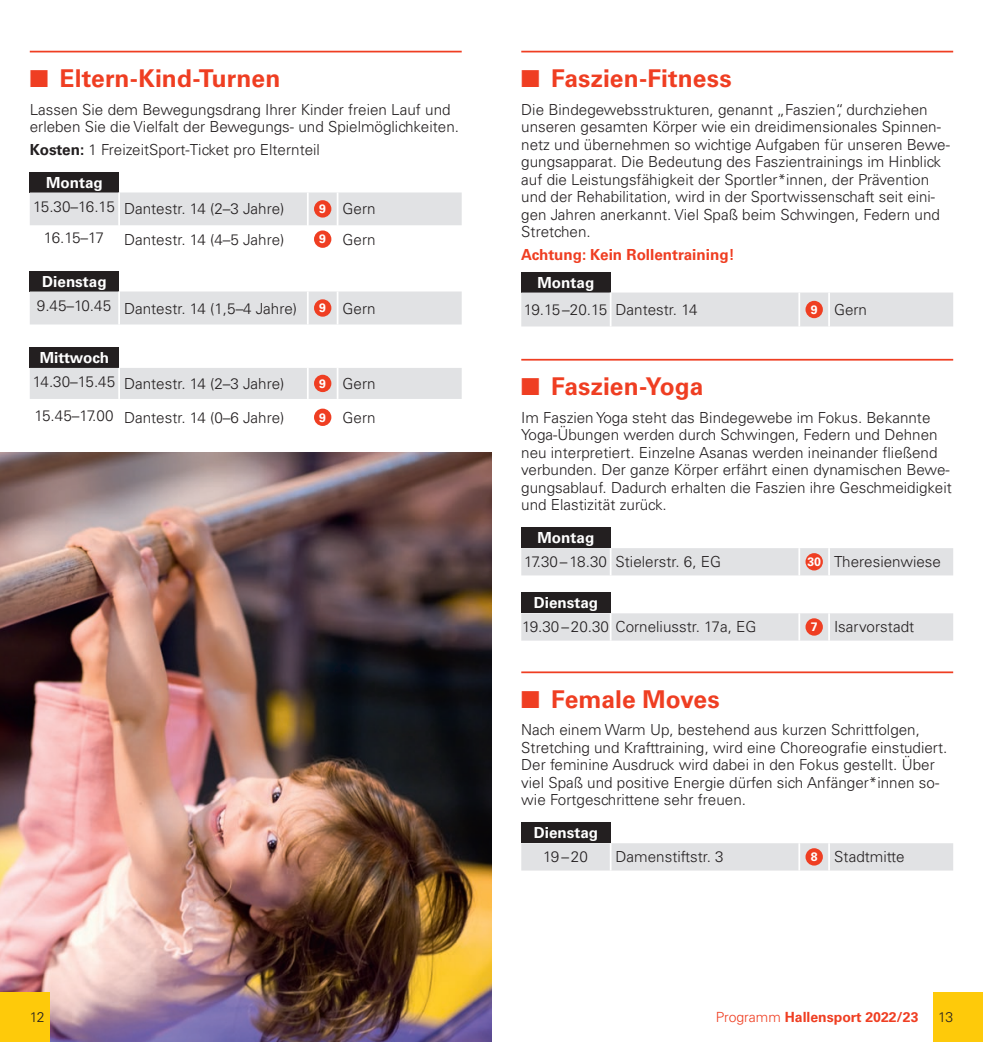
<style>
.page{position:relative;width:983px;height:1042px;background:#fff}
.page>*{position:absolute;margin:0;border:0;box-sizing:border-box;transform-origin:0 0}
.t1{font:700 24.5px "Univers LT Std";letter-spacing:.005em;color:#ef3e22}
.t2{font:300 15.22px/17.5px "Univers LT Std";color:#231f20}
.t3{font:700 15.22px "Univers LT Std";color:#fff}
.t4{font:700 15.22px "Univers LT Std";color:#ef3e22}
.t5{font:700 14px "Univers LT Std";color:#ef3e22}
.t6{font:300 14px "Univers LT Std";color:#231f20}
.s1{font-weight:700}
.s2{font-weight:700;color:#fff}
.s3{font-weight:700;font-size:12.25px;color:#fff}
.s4{font-weight:300}
</style>
<div class="page">
<div style="left:933px;top:992px;width:49px;height:50px;background:#feca0a"></div>
<img style="left:0;top:452px;width:491px;height:590px">
<div style="left:0;top:992px;width:50px;height:50px;background:#feca0a"></div>
<hr style="left:30px;top:51px;width:431px;height:1px;background:#ef3e22">
<div style="left:30px;top:172px;width:89px;height:20px;background:#231f20"></div>
<svg style="left:30px;top:192px;width:431px;height:56px"></svg>
<hr style="left:336px;top:225px;width:2px;height:28px;background:#fff">
<div style="left:314px;top:200px;width:17px;height:18px;background:#ef3e22;border-radius:50%"></div>
<div style="left:314px;top:230px;width:17px;height:18px;background:#ef3e22;border-radius:50%"></div>
<div style="left:30px;top:270px;width:89px;height:21px;background:#231f20"></div>
<div style="left:30px;top:291px;width:431px;height:33px;background:#e1e2e4"></div>
<hr style="left:118px;top:291px;width:2px;height:33px;background:#fff">
<hr style="left:307px;top:291px;width:1px;height:33px;background:#fff">
<hr style="left:336px;top:291px;width:2px;height:33px;background:#fff">
<div style="left:314px;top:299px;width:17px;height:18px;background:#ef3e22;border-radius:50%"></div>
<div style="left:30px;top:347px;width:89px;height:21px;background:#231f20"></div>
<div style="left:30px;top:368px;width:431px;height:31px;background:#e1e2e4"></div>
<hr style="left:118px;top:368px;width:2px;height:31px;background:#fff">
<hr style="left:307px;top:368px;width:1px;height:31px;background:#fff">
<hr style="left:336px;top:368px;width:2px;height:31px;background:#fff">
<div style="left:314px;top:375px;width:17px;height:17px;background:#ef3e22;border-radius:50%"></div>
<div style="left:314px;top:409px;width:17px;height:17px;background:#ef3e22;border-radius:50%"></div>
<hr style="left:521px;top:51px;width:431px;height:1px;background:#ef3e22">
<div style="left:521px;top:272px;width:89px;height:20px;background:#231f20"></div>
<div style="left:521px;top:292px;width:431px;height:34px;background:#e1e2e4"></div>
<hr style="left:609px;top:292px;width:2px;height:34px;background:#fff">
<hr style="left:798px;top:292px;width:2px;height:34px;background:#fff">
<hr style="left:828px;top:292px;width:1px;height:34px;background:#fff">
<div style="left:805px;top:301px;width:17px;height:17px;background:#ef3e22;border-radius:50%"></div>
<hr style="left:521px;top:671px;width:431px;height:2px;background:#ef3e22">
<div style="left:521px;top:822px;width:89px;height:21px;background:#231f20"></div>
<div style="left:521px;top:843px;width:431px;height:27px;background:#e1e2e4"></div>
<div style="left:805px;top:848px;width:17px;height:17px;background:#ef3e22;border-radius:50%"></div>
<hr style="left:521px;top:359px;width:431px;height:2px;background:#ef3e22">
<div style="left:521px;top:527px;width:89px;height:21px;background:#231f20"></div>
<div style="left:521px;top:548px;width:431px;height:27px;background:#e1e2e4"></div>
<div style="left:805px;top:553px;width:17px;height:17px;background:#ef3e22;border-radius:50%"></div>
<div style="left:521px;top:592px;width:89px;height:21px;background:#231f20"></div>
<div style="left:521px;top:613px;width:431px;height:27px;background:#e1e2e4"></div>
<div style="left:805px;top:618px;width:17px;height:18px;background:#ef3e22;border-radius:50%"></div>
<h1 class="t1" style="left:30px;top:64px;width:252px">■ Eltern-Kind-Turnen</h1>
<p class="t2" style="left:30px;top:100px;width:430px">Lassen Sie dem Bewegungsdrang Ihrer Kinder freien Lauf und erleben Sie die Vielfalt der Bewegungs- und Spielmöglichkeiten.</p>
<p class="t2" style="left:46px;top:133px;width:275px;line-height:32.9px;text-indent:-16px"><span class="s1">Kosten:</span> 1 FreizeitSport-Ticket pro Elternteil<br><span class="s2">Montag</span></p>
<p class="t2" style="left:33px;top:200px;width:253px">15.30–16.15 Dantestr. 14 (2–3 Jahre)</p>
<p class="t2" style="left:319px;top:200px;width:58px"><span class="s3">9</span> Gern</p>
<p class="t2" style="left:44px;top:228px;width:62px">16.15–17</p>
<p class="t2" style="left:124px;top:230px;width:162px">Dantestr. 14 (4–5 Jahre)</p>
<p class="t2" style="left:319px;top:230px;width:58px"><span class="s3">9</span> Gern</p>
<p class="t3" style="left:42px;top:272px;width:66px">Dienstag</p>
<p class="t2" style="left:37px;top:299px;width:262px">9.45–10.45 Dantestr. 14 (1,5–4 Jahre)</p>
<p class="t2" style="left:319px;top:299px;width:58px"><span class="s3">9</span> Gern</p>
<p class="t3" style="left:40px;top:349px;width:71px">Mittwoch</p>
<p class="t2" style="left:33px;top:375px;width:253px">14.30–15.45 Dantestr. 14 (2–3 Jahre)</p>
<p class="t2" style="left:319px;top:375px;width:58px"><span class="s3">9</span> Gern</p>
<p class="t2" style="left:34px;top:409px;width:251px">15.45–17.00 Dantestr. 14 (0–6 Jahre)</p>
<p class="t2" style="left:319px;top:409px;width:58px"><span class="s3">9</span> Gern</p>
<h1 class="t1" style="left:521px;top:64px;width:212px">■ Faszien-Fitness</h1>
<p class="t2" style="left:521px;top:100px;width:430px">Die Bindegewebsstrukturen, genannt „Faszien“, durchziehen unseren gesamten Körper wie ein dreidimensionales Spinnen&shy;netz und übernehmen so wichtige Aufgaben für unseren Bewe&shy;gungsapparat. Die Bedeutung des Faszientrainings im Hinblick auf die Leistungsfähigkeit der Sportler*innen, der Prävention und der Rehabilitation, wird in der Sportwissenschaft seit eini&shy;gen Jahren anerkannt. Viel Spaß beim Schwingen, Federn und Stretchen.</p>
<p class="t4" style="left:521px;top:245px;width:215px">Achtung: Kein Rollentraining!</p>
<p class="t3" style="left:537px;top:273px;width:58px">Montag</p>
<p class="t2" style="left:523px;top:301px;width:175px">19.15–20.15 Dantestr. 14</p>
<p class="t2" style="left:810px;top:301px;width:58px"><span class="s3">9</span> Gern</p>
<h1 class="t1" style="left:521px;top:372px;width:183px">■ Faszien-Yoga</h1>
<p class="t2" style="left:521px;top:409px;width:432px">Im Faszien Yoga steht das Bindegewebe im Fokus. Bekannte Yoga-Übungen werden durch Schwingen, Federn und Dehnen neu interpretiert. Einzelne Asanas werden ineinander fließend verbunden. Der ganze Körper erfährt einen dynamischen Bewe&shy;gungsablauf. Dadurch erhalten die Faszien ihre Geschmeidigkeit und Elastizität zurück.</p>
<p class="t3" style="left:537px;top:529px;width:58px">Montag</p>
<p class="t2" style="left:524px;top:553px;width:198px">17.30–18.30 Stielerstr. 6, EG</p>
<p class="t2" style="left:807px;top:553px;width:135px"><span class="s3">30</span> Theresienwiese</p>
<p class="t3" style="left:533px;top:594px;width:66px">Dienstag</p>
<p class="t2" style="left:522px;top:618px;width:236px">19.30–20.30 Corneliusstr. 17a, EG</p>
<p class="t2" style="left:810px;top:618px;width:105px"><span class="s3">7</span> Isarvorstadt</p>
<h1 class="t1" style="left:521px;top:685px;width:200px">■ Female Moves</h1>
<p class="t2" style="left:521px;top:721px;width:427px">Nach einem Warm Up, bestehend aus kurzen Schrittfolgen, Stretching und Krafttraining, wird eine Choreografie einstudiert.<br>Der feminine Ausdruck wird dabei in den Fokus gestellt. Über viel Spaß und positive Energie dürfen sich Anfänger*innen so&shy;wie Fortgeschrittene sehr freuen.</p>
<p class="t3" style="left:533px;top:824px;width:66px">Dienstag</p>
<p class="t2" style="left:543px;top:848px;width:46px">19–20</p>
<p class="t2" style="left:615px;top:848px;width:110px">Damenstiftstr. 3</p>
<p class="t2" style="left:810px;top:848px;width:95px"><span class="s3">8</span> Stadtmitte</p>
<p class="t6" style="left:30px;top:1009px;width:16px">12</p>
<p class="t5" style="left:715px;top:1009px;width:204px"><span class="s4">Programm</span> Hallensport 2022/23</p>
<p class="t6" style="left:938px;top:1009px;width:16px">13</p>
</div>
